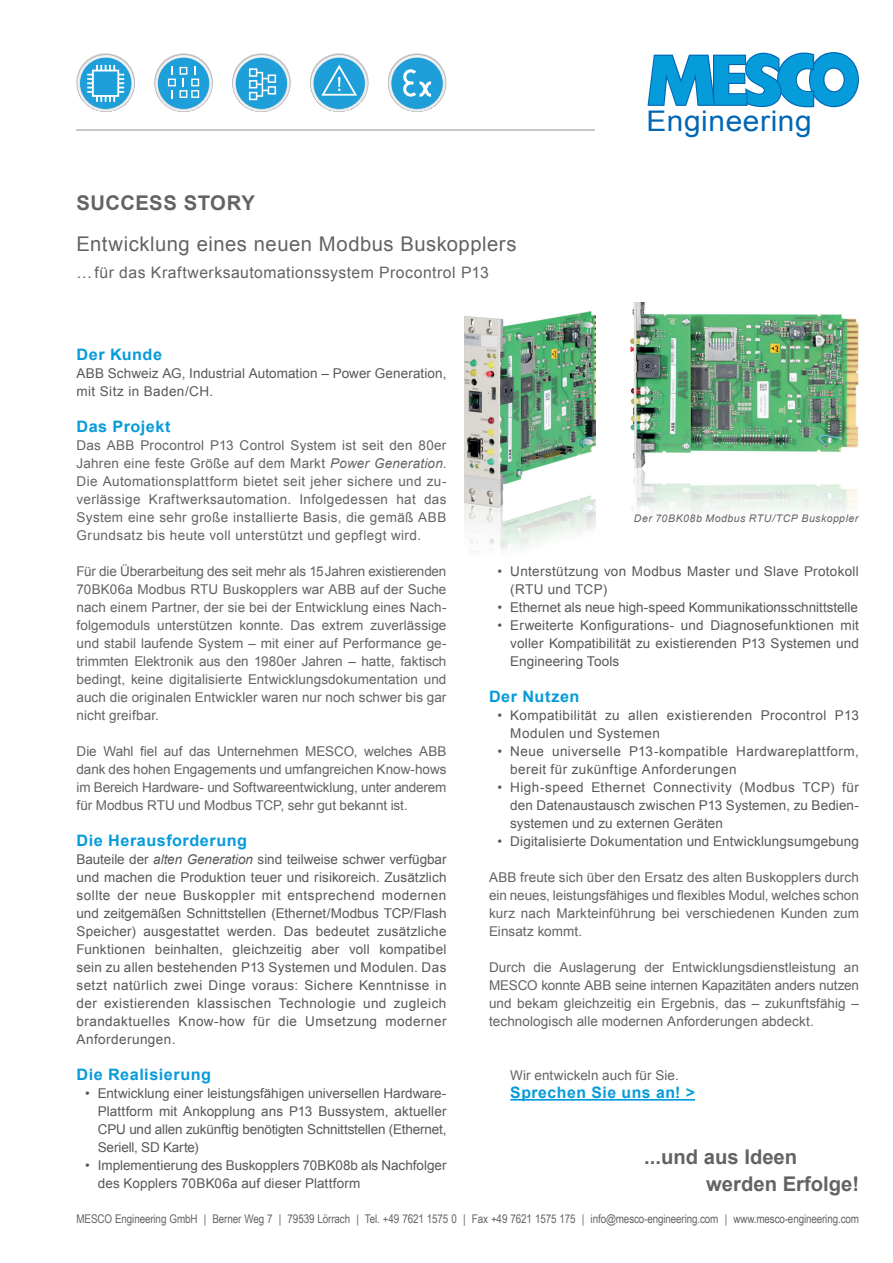
<style>
.page{position:relative;width:893px;height:1263px;background:#fff}
.page>*{position:absolute;margin:0;border:0;box-sizing:border-box;transform-origin:0 0}
.t1{font:28.5px "Arial";letter-spacing:.02em;color:#0166b3;scale:1.05 1}
.t2{font:20.25px "Arial";letter-spacing:.025em;color:#636366}
.t3{font:700 20.25px/27px "Arial";color:#636366}
.t4{font:700 20.25px "Arial";letter-spacing:.02em;color:#636366}
.t5{font:700 15.75px "Arial";letter-spacing:.035em;color:#069bda}
.t6{font:15.75px "Arial";letter-spacing:.03em;color:#636366}
.t7{font:13.5px/18px "Arial";letter-spacing:.005em;color:#636366;text-align:justify}
.t8{font:13.5px/18px "Arial";letter-spacing:.01em;color:#57585a;text-align:justify}
.t9{font:13.5px/18px "Arial";letter-spacing:.03em;color:#57585a}
.t10{font:12px "Arial Narrow";letter-spacing:-.01em;color:#636366}
.t11{font:italic 10.5px "Arial";letter-spacing:.045em;color:#636366}
.s1{font-style:italic}
</style>
<div class="page">
<img style="left:465px;top:311px;width:131px;height:240px">
<img style="left:630px;top:303px;width:229px;height:212px">
<hr style="left:510px;top:1099px;width:185px;height:1px;background:#069bda">
<svg style="left:647px;top:52px;width:212px;height:56px"></svg>
<svg style="left:77px;top:55px;width:57px;height:57px"></svg>
<img style="left:77px;top:83px;width:34px;height:28px">
<img style="left:79px;top:57px;width:53px;height:53px">
<svg style="left:80px;top:58px;width:51px;height:51px"></svg>
<svg style="left:155px;top:55px;width:57px;height:57px"></svg>
<img style="left:155px;top:83px;width:34px;height:28px">
<img style="left:157px;top:57px;width:53px;height:53px">
<svg style="left:158px;top:58px;width:51px;height:51px;background:#5eb7e1"></svg>
<svg style="left:233px;top:55px;width:57px;height:57px"></svg>
<img style="left:233px;top:83px;width:34px;height:28px">
<img style="left:235px;top:57px;width:53px;height:53px">
<svg style="left:236px;top:58px;width:51px;height:51px;background:#61b9e1"></svg>
<svg style="left:311px;top:55px;width:57px;height:57px"></svg>
<img style="left:311px;top:83px;width:34px;height:28px">
<img style="left:313px;top:57px;width:53px;height:53px">
<svg style="left:314px;top:58px;width:51px;height:51px;background:#5ab6e0"></svg>
<svg style="left:389px;top:55px;width:56px;height:57px"></svg>
<img style="left:389px;top:83px;width:34px;height:28px">
<img style="left:391px;top:57px;width:42px;height:53px">
<svg style="left:391px;top:58px;width:52px;height:51px"></svg>
<hr style="left:77px;top:129px;width:518px;height:2px;background:#c7c8ca">
<h2 class="t4" style="left:77px;top:190px;width:180px">SUCCESS STORY</h2>
<h2 class="t2" style="left:77px;top:230px;width:441px">Entwicklung eines neuen Modbus Buskopplers</h2>
<p class="t6" style="left:77px;top:262px;width:414px">… für das Kraftwerksautomationssystem Procontrol P13</p>
<h1 class="t1" style="left:646px;top:102px;width:159px">Engineering</h1>
<p class="t5" style="left:77px;top:344px;width:87px">Der Kunde</p>
<p class="t8" style="left:77px;top:364px;width:371px">ABB Schweiz AG, Industrial Automation – Power Generation, mit Sitz in Baden/CH.</p>
<p class="t5" style="left:77px;top:416px;width:96px">Das Projekt</p>
<p class="t7" style="left:77px;top:436px;width:371px">Das ABB Procontrol P13 Control System ist seit den 80er Jahren eine feste Größe auf dem Markt <span class="s1">Power Generation</span>.<br>Die Automationsplattform bietet seit jeher sichere und zu&shy;verlässige Kraftwerksautomation. Infolgedessen hat das System eine sehr große installierte Basis, die gemäß ABB Grundsatz bis heute voll unterstützt und gepflegt wird.</p>
<p class="t7" style="left:77px;top:562px;width:371px">Für die Überarbeitung des seit mehr als 15Jahren existierenden 70BK06a Modbus RTU Buskopplers war ABB auf der Suche nach einem Partner, der sie bei der Entwicklung eines Nach&shy;folgemoduls unterstützen konnte. Das extrem zuverlässige und stabil laufende System – mit einer auf Performance ge&shy;trimmten Elektronik aus den 1980er Jahren – hatte, faktisch bedingt, keine digitalisierte Entwicklungsdokumentation und auch die originalen Entwickler waren nur noch schwer bis gar nicht greifbar.</p>
<p class="t7" style="left:77px;top:742px;width:371px">Die Wahl fiel auf das Unternehmen MESCO, welches ABB dank des hohen Engagements und umfangreichen Know-hows im Bereich Hardware- und Softwareentwicklung, unter anderem für Modbus RTU und Modbus TCP, sehr gut bekannt ist.</p>
<p class="t5" style="left:77px;top:830px;width:172px">Die Herausforderung</p>
<p class="t8" style="left:77px;top:850px;width:371px">Bauteile der <span class="s1">alten Generation</span> sind teilweise schwer verfügbar und machen die Produktion teuer und risikoreich. Zusätzlich sollte der neue Buskoppler mit entsprechend modernen und zeitgemäßen Schnittstellen (Ethernet/Modbus TCP/Flash Speicher) ausgestattet werden. Das bedeutet zusätzliche Funktionen beinhalten, gleichzeitig aber voll kompatibel sein zu allen bestehenden P13 Systemen und Modulen. Das setzt natürlich zwei Dinge voraus: Sichere Kenntnisse in der existierenden klassischen Technologie und zugleich brandaktuelles Know-how für die Umsetzung moderner Anforderungen.</p>
<p class="t5" style="left:77px;top:1064px;width:136px">Die Realisierung</p>
<p class="t8" style="left:98px;top:1084px;width:350px;text-indent:-13px">• Entwicklung einer leistungsfähigen universellen Hardware-Plattform mit Ankopplung ans P13 Bussystem, aktueller CPU und allen zukünftig benötigten Schnittstellen (Ethernet, Seriell, SD Karte)</p>
<p class="t8" style="left:98px;top:1156px;width:350px;text-indent:-13px">• Implementierung des Buskopplers 70BK08b als Nachfolger des Kopplers 70BK06a auf dieser Plattform</p>
<p class="t10" style="left:77px;top:1210px;width:784px">MESCO Engineering GmbH | Berner Weg 7 | 79539 Lörrach | Tel. +49 7621 1575 0 | Fax +49 7621 1575 175 | info@mesco-engineering.com | www.mesco-engineering.com</p>
<p class="t11" style="left:634px;top:512px;width:226px">Der 70BK08b Modbus RTU/TCP Buskoppler</p>
<p class="t8" style="left:510px;top:562px;width:350px;text-indent:-13px">• Unterstützung von Modbus Master und Slave Protokoll (RTU und TCP)</p>
<p class="t8" style="left:497px;top:598px;width:362px">• Ethernet als neue high-speed Kommunikationsschnittstelle</p>
<p class="t8" style="left:510px;top:616px;width:350px;text-indent:-13px">• Erweiterte Konfigurations- und Diagnosefunktionen mit voller Kompatibilität zu existierenden P13 Systemen und Engineering Tools</p>
<p class="t5" style="left:489px;top:686px;width:92px">Der Nutzen</p>
<p class="t9" style="left:510px;top:706px;width:350px;text-indent:-13px">• Kompatibilität zu allen existierenden Procontrol P13<br>Modulen und Systemen</p>
<p class="t9" style="left:510px;top:742px;width:350px;text-indent:-13px">• Neue universelle P13-kompatible Hardwareplattform, bereit für zukünftige Anforderungen</p>
<p class="t8" style="left:510px;top:778px;width:350px;text-indent:-13px">• High-speed Ethernet Connectivity (Modbus TCP) für den Datenaustausch zwischen P13 Systemen, zu Bedien&shy;systemen und zu externen Geräten</p>
<p class="t8" style="left:497px;top:832px;width:363px">• Digitalisierte Dokumentation und Entwicklungsumgebung</p>
<p class="t7" style="left:489px;top:868px;width:371px">ABB freute sich über den Ersatz des alten Buskopplers durch ein neues, leistungsfähiges und flexibles Modul, welches schon kurz nach Markteinführung bei verschiedenen Kunden zum Einsatz kommt.</p>
<p class="t7" style="left:489px;top:958px;width:371px">Durch die Auslagerung der Entwicklungsdienstleistung an MESCO konnte ABB seine internen Kapazitäten anders nutzen und bekam gleichzeitig ein Ergebnis, das – zukunftsfähig – technologisch alle modernen Anforderungen abdeckt.</p>
<p class="t7" style="left:510px;top:1066px;width:170px">Wir entwickeln auch für Sie.</p>
<p class="t5" style="left:510px;top:1082px;width:186px">Sprechen Sie uns an! &gt;</p>
<h2 class="t3" style="left:706px;top:1144px;width:155px;text-indent:-62px">...und aus Ideen werden Erfolge!</h2>
</div>
